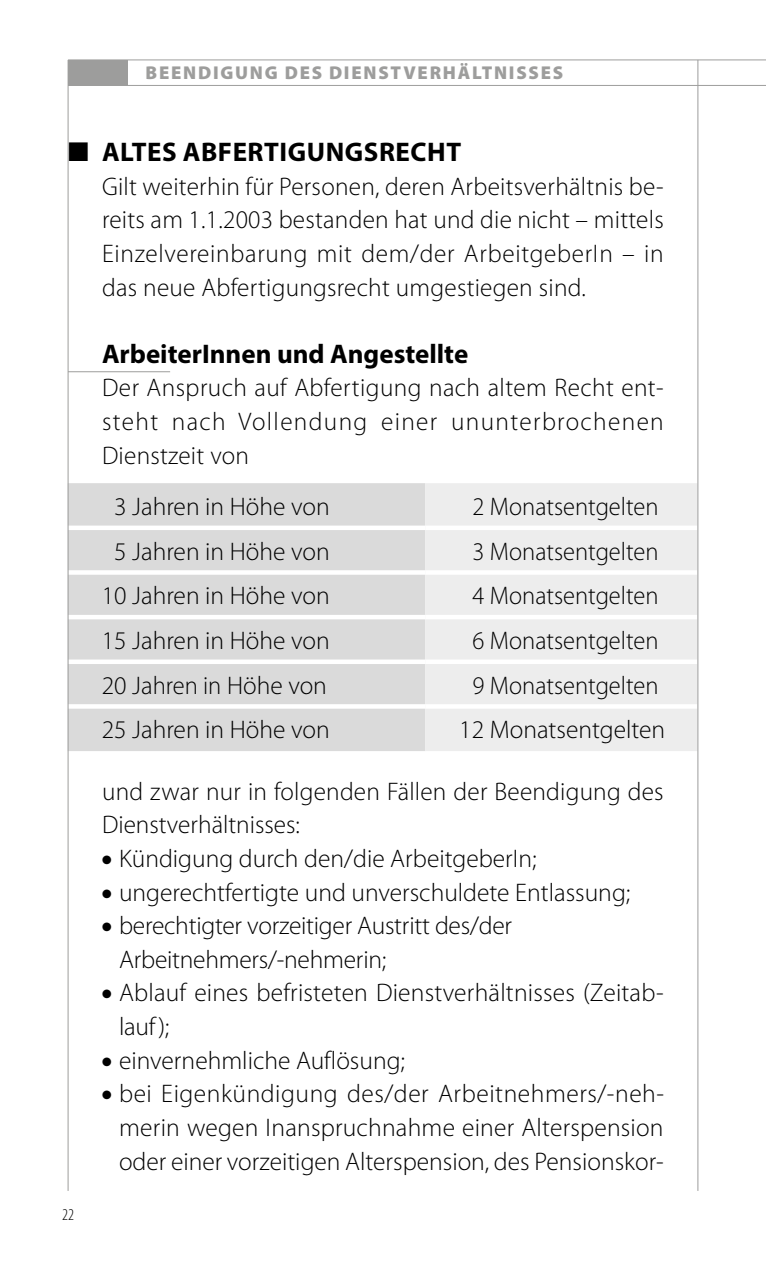
<style>
.page{position:relative;width:766px;height:1276px;background:#fff}
.page>*{position:absolute;margin:0;border:0;box-sizing:border-box;transform-origin:0 0}
.t1{font:700 27px "Myriad Pro";color:#000}
.t2{font:700 27px "Myriad Pro";letter-spacing:.02em;color:#000}
.t3{font:300 25.5px/33.6px "Myriad Pro";color:#000;text-align:justify}
.t4{font:300 25.5px "Myriad Pro";color:#000;scale:.96 1}
.t5{font:900 18.6px "Myriad Pro";letter-spacing:.095em;color:#9d9d9c}
.t6{font:300 condensed 16.5px "Myriad Pro";color:#000}
</style>
<div class="page">
<hr style="left:68px;top:371px;width:102px;height:1px;background:#9d9d9c">
<div style="left:69px;top:483px;width:356px;height:268px;background:#dadada"></div>
<div style="left:425px;top:483px;width:272px;height:268px;background:#ededed"></div>
<hr style="left:68px;top:704px;width:357px;height:4px;background:#fff">
<hr style="left:425px;top:704px;width:272px;height:4px;background:#fff">
<div style="left:68px;top:659px;width:357px;height:5px;background:#fff"></div>
<div style="left:425px;top:659px;width:272px;height:5px;background:#fff"></div>
<div style="left:68px;top:570px;width:357px;height:5px;background:#fff"></div>
<div style="left:425px;top:570px;width:272px;height:5px;background:#fff"></div>
<div style="left:68px;top:525px;width:357px;height:5px;background:#fff"></div>
<div style="left:425px;top:525px;width:272px;height:5px;background:#fff"></div>
<hr style="left:68px;top:615px;width:357px;height:4px;background:#fff">
<hr style="left:425px;top:615px;width:272px;height:4px;background:#fff">
<div style="left:68px;top:60px;width:60px;height:25px;background:#9d9d9c"></div>
<hr style="left:68px;top:60px;width:1px;height:1131px;background:#9d9d9c">
<hr style="left:68px;top:85px;width:697px;height:1px;background:#9d9d9c">
<hr style="left:68px;top:59px;width:697px;height:1px;background:#9d9d9c">
<hr style="left:697px;top:60px;width:1px;height:1131px;background:#9d9d9c">
<p class="t5" style="left:145px;top:63px;width:419px">BEENDIGUNG DES DIENSTVERHÄLTNISSES</p>
<p class="t2" style="left:68px;top:134px;width:394px">■ ALTES ABFERTIGUNGSRECHT</p>
<p class="t3" style="left:102px;top:169px;width:563px">Gilt weiterhin für Personen, deren Arbeitsverhältnis be&shy;reits am 1.1.2003 bestanden hat und die nicht – mittels Einzelvereinbarung mit dem/der ArbeitgeberIn – in das neue Abfertigungsrecht umgestiegen sind.</p>
<p class="t1" style="left:102px;top:336px;width:368px">ArbeiterInnen und Angestellte</p>
<p class="t3" style="left:102px;top:371px;width:563px">Der Anspruch auf Abfertigung nach altem Recht ent&shy;steht nach Vollendung einer ununterbrochenen Dienstzeit von</p>
<p class="t3" style="left:114px;top:489px;width:217px">3 Jahren in Höhe von</p>
<p class="t4" style="left:472px;top:491px;width:195px">2 Monatsentgelten</p>
<p class="t3" style="left:114px;top:534px;width:217px">5 Jahren in Höhe von</p>
<p class="t4" style="left:472px;top:536px;width:195px">3 Monatsentgelten</p>
<p class="t3" style="left:102px;top:579px;width:229px">10 Jahren in Höhe von</p>
<p class="t4" style="left:472px;top:580px;width:195px">4 Monatsentgelten</p>
<p class="t3" style="left:102px;top:623px;width:229px">15 Jahren in Höhe von</p>
<p class="t4" style="left:472px;top:625px;width:195px">6 Monatsentgelten</p>
<p class="t3" style="left:102px;top:668px;width:227px">20 Jahren in Höhe von</p>
<p class="t4" style="left:472px;top:670px;width:195px">9 Monatsentgelten</p>
<p class="t3" style="left:102px;top:713px;width:229px">25 Jahren in Höhe von</p>
<p class="t3" style="left:459px;top:713px;width:207px">12 Monatsentgelten</p>
<p class="t6" style="left:62px;top:1206px;width:13px">22</p>
<p class="t3" style="left:102px;top:774px;width:563px">und zwar nur in folgenden Fällen der Beendigung des<br>Dienstverhältnisses:</p>
<p class="t3" style="left:102px;top:841px;width:436px">● Kündigung durch den/die ArbeitgeberIn;</p>
<p class="t3" style="left:102px;top:875px;width:529px">● ungerechtfertigte und unverschuldete Entlassung;</p>
<p class="t3" style="left:119px;top:908px;width:394px;text-indent:-17px">● berechtigter vorzeitiger Austritt des/der<br>Arbeitnehmers/-nehmerin;</p>
<p class="t3" style="left:119px;top:976px;width:546px;text-indent:-17px">● Ablauf eines befristeten Dienstverhältnisses (Zeitab&shy;lauf );</p>
<p class="t3" style="left:102px;top:1043px;width:304px">● einvernehmliche Auflösung;</p>
<p class="t3" style="left:119px;top:1076px;width:546px;text-indent:-17px">● bei Eigenkündigung des/der Arbeitnehmers/-neh&shy;merin wegen Inanspruchnahme einer Alterspension oder einer vorzeitigen Alterspension, des Pensionskor-</p>
</div>
